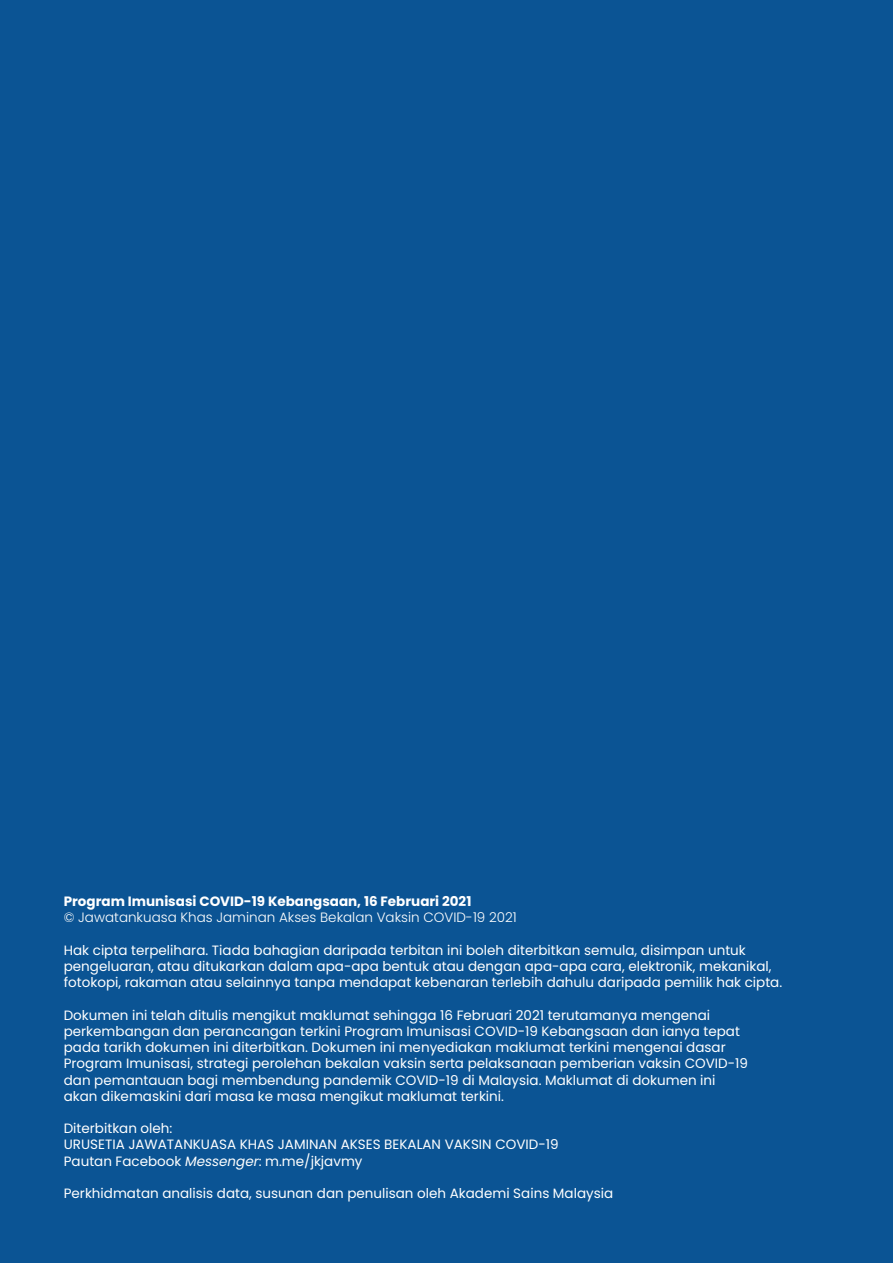
<style>
.page{position:relative;width:893px;height:1263px;background:#fff}
.page>*{position:absolute;margin:0;border:0;box-sizing:border-box;transform-origin:0 0}
.t1{font:13.5px/16.2px "Poppins";color:#fff}
.t2{font:300 13.5px "Poppins";color:#fff}
.t3{font:700 13.5px "Poppins";color:#fff}
.s1{font-style:italic}
</style>
<div class="page">
<img style="left:892px;top:0;width:1px;height:1263px">
<div style="left:0;top:0;width:892px;height:1263px;background:#0b5494"></div>
<p class="t3" style="left:64px;top:892px;width:409px">Program Imunisasi COVID-19 Kebangsaan, 16 Februari 2021</p>
<p class="t2" style="left:64px;top:908px;width:454px">© Jawatankuasa Khas Jaminan Akses Bekalan Vaksin COVID-19 2021</p>
<p class="t1" style="left:64px;top:942px;width:720px">Hak cipta terpelihara. Tiada bahagian daripada terbitan ini boleh diterbitkan semula, disimpan untuk pengeluaran, atau ditukarkan dalam apa-apa bentuk atau dengan apa-apa cara, elektronik, mekanikal, fotokopi, rakaman atau selainnya tanpa mendapat kebenaran terlebih dahulu daripada pemilik hak cipta.</p>
<p class="t1" style="left:64px;top:1007px;width:686px">Dokumen ini telah ditulis mengikut maklumat sehingga 16 Februari 2021 terutamanya mengenai perkembangan dan perancangan terkini Program Imunisasi COVID-19 Kebangsaan dan ianya tepat pada tarikh dokumen ini diterbitkan. Dokumen ini menyediakan maklumat terkini mengenai dasar Program Imunisasi, strategi perolehan bekalan vaksin serta pelaksanaan pemberian vaksin COVID-19 dan pemantauan bagi membendung pandemik COVID-19 di Malaysia. Maklumat di dokumen ini akan dikemaskini dari masa ke masa mengikut maklumat terkini.</p>
<p class="t1" style="left:64px;top:1120px;width:496px">Diterbitkan oleh:<br>URUSETIA JAWATANKUASA KHAS JAMINAN AKSES BEKALAN VAKSIN COVID-19<br>Pautan Facebook <span class="s1">Messenger</span>: m.me/jkjavmy</p>
<p class="t1" style="left:64px;top:1185px;width:551px">Perkhidmatan analisis data, susunan dan penulisan oleh Akademi Sains Malaysia</p>
</div>
